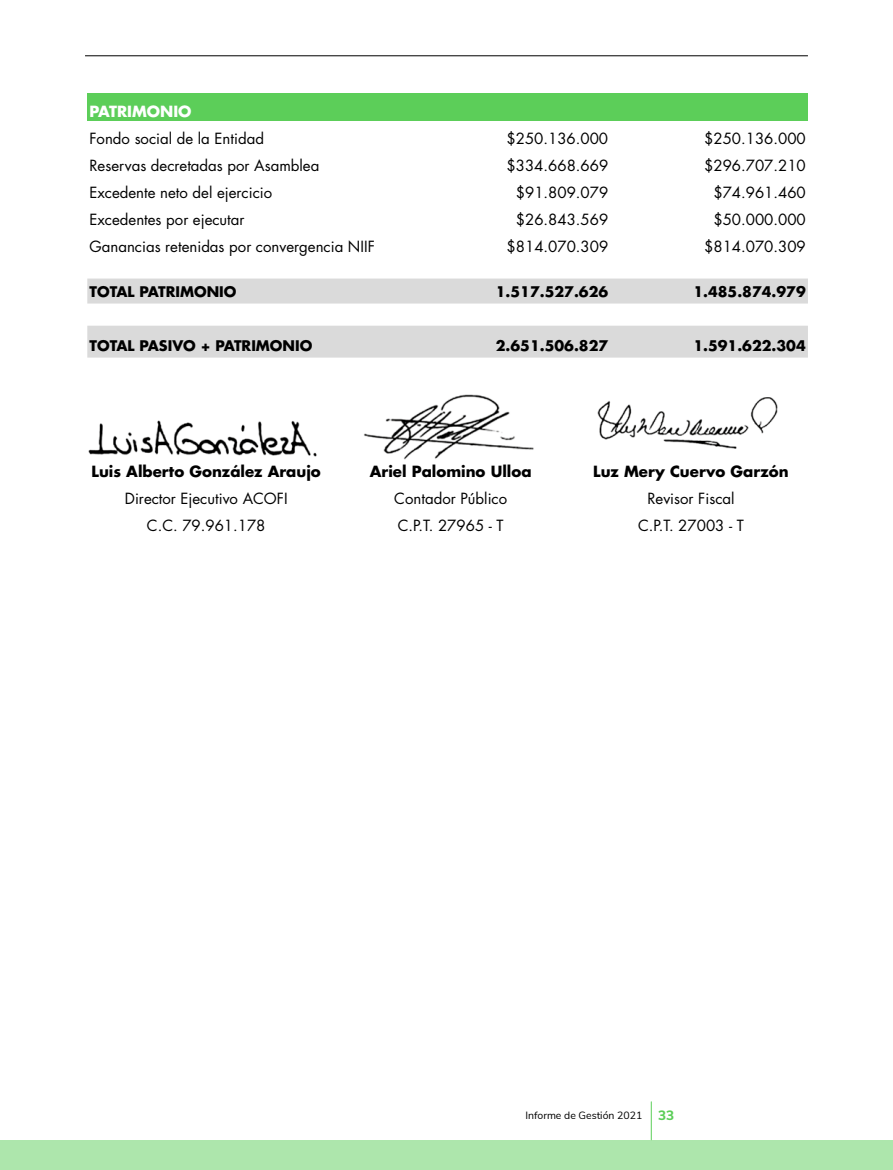
<style>
.page{position:relative;width:893px;height:1170px;background:#fff}
.page>*{position:absolute;margin:0;border:0;box-sizing:border-box;transform-origin:0 0}
.t1{font:15px/27px "Futura Std";color:#000;text-align:center}
.t2{font:700 15px "Futura Std";color:#000}
.t3{font:700 15px "Futura Std";color:#fff}
.t4{font:700 14.25px "Futura Std";color:#000}
.t5{font:10.5px "Nunito Sans";color:#000}
.s1{font-weight:800;font-size:13.5px;color:#5cce59}
</style>
<div class="page">
<hr style="left:651px;top:1101px;width:1px;height:38px;background:#5cce59">
<hr style="left:85px;top:55px;width:723px;height:1px;background:#000">
<div style="left:0;top:1140px;width:893px;height:29px;background:#ade6ac"></div>
<div style="left:87px;top:94px;width:721px;height:27px;background:#5cce59"></div>
<svg style="left:87px;top:278px;width:721px;height:79px;fill:#dadada"></svg>
<img style="left:88px;top:420px;width:229px;height:37px">
<img style="left:364px;top:394px;width:170px;height:66px">
<img style="left:597px;top:397px;width:181px;height:52px">
<p class="t3" style="left:89px;top:101px;width:104px">PATRIMONIO</p>
<p class="t1" style="left:89px;top:125px;width:176px">Fondo social de la Entidad</p>
<p class="t1" style="left:507px;top:125px;width:103px">$250.136.000</p>
<p class="t1" style="left:704px;top:125px;width:103px">$250.136.000</p>
<p class="t1" style="left:89px;top:152px;width:231px">Reservas decretadas por Asamblea</p>
<p class="t1" style="left:507px;top:152px;width:103px">$334.668.669</p>
<p class="t1" style="left:704px;top:152px;width:103px">$296.707.210</p>
<p class="t1" style="left:89px;top:179px;width:184px">Excedente neto del ejercicio</p>
<p class="t1" style="left:516px;top:179px;width:94px">$91.809.079</p>
<p class="t1" style="left:713px;top:179px;width:94px">$74.961.460</p>
<p class="t1" style="left:89px;top:206px;width:157px">Excedentes por ejecutar</p>
<p class="t1" style="left:516px;top:206px;width:94px">$26.843.569</p>
<p class="t1" style="left:713px;top:206px;width:94px">$50.000.000</p>
<p class="t1" style="left:89px;top:233px;width:287px">Ganancias retenidas por convergencia NIIF</p>
<p class="t1" style="left:507px;top:233px;width:103px">$814.070.309</p>
<p class="t1" style="left:704px;top:233px;width:103px">$814.070.309</p>
<p class="t4" style="left:89px;top:282px;width:149px">TOTAL PATRIMONIO</p>
<p class="t4" style="left:496px;top:282px;width:114px">1.517.527.626</p>
<p class="t4" style="left:693px;top:282px;width:114px">1.485.874.979</p>
<p class="t4" style="left:89px;top:336px;width:224px">TOTAL PASIVO + PATRIMONIO</p>
<p class="t4" style="left:496px;top:336px;width:114px">2.651.506.827</p>
<p class="t4" style="left:693px;top:336px;width:114px">1.591.622.304</p>
<p class="t2" style="left:92px;top:461px;width:231px">Luis Alberto González Araujo</p>
<p class="t1" style="left:125px;top:485px;width:164px">Director Ejecutivo ACOFI<br>C.C. 79.961.178</p>
<p class="t2" style="left:370px;top:461px;width:163px">Ariel Palomino Ulloa</p>
<p class="t1" style="left:394px;top:485px;width:114px;text-align:left">Contador Público<br>C.P.T. 27965 - T</p>
<p class="t2" style="left:593px;top:461px;width:197px">Luz Mery Cuervo Garzón</p>
<p class="t1" style="left:638px;top:485px;width:107px">Revisor Fiscal<br>C.P.T. 27003 - T</p>
<p class="t5" style="left:525px;top:1107px;width:150px">Informe de Gestión 2021 <span class="s1">33</span></p>
</div>
